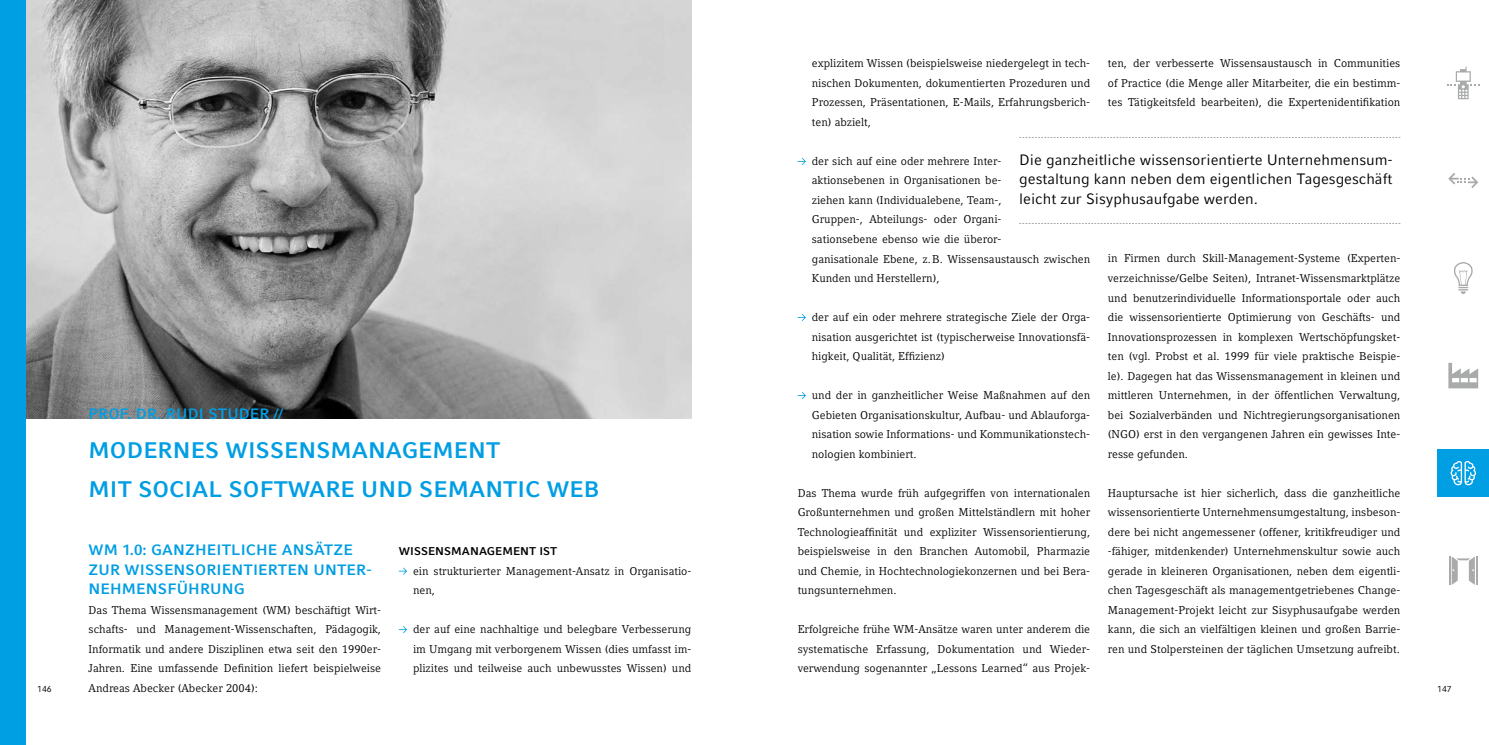
<style>
.page{position:relative;width:1489px;height:745px;background:#fff}
.page>*{position:absolute;margin:0;border:0;box-sizing:border-box;transform-origin:0 0}
.t1{font:700 22.5px "Compatil Fact LT";letter-spacing:.005em;color:#009ee3}
.t2{font:15px/19.5px "Compatil Fact LT";color:#000;text-align:justify}
.t3{font:700 15px "Compatil Fact LT";letter-spacing:.01em;color:#009ee3}
.t4{font:11.25px/19.5px "Compatil Letter LT";color:#000;text-align:justify}
.t5{font:700 11.25px "Compatil Fact LT";letter-spacing:.005em;color:#000}
.t6{font:8.75px "Compatil Fact LT";color:#000}
</style>
<div class="page">
<img style="left:26px;top:0;width:665px;height:418px">
<svg style="left:399px;top:567px;width:8px;height:7px"></svg>
<svg style="left:399px;top:626px;width:8px;height:6px"></svg>
<svg style="left:797px;top:158px;width:9px;height:7px"></svg>
<svg style="left:797px;top:314px;width:9px;height:7px"></svg>
<svg style="left:797px;top:392px;width:9px;height:7px"></svg>
<svg style="left:1019px;top:137px;width:381px;height:1px"></svg>
<svg style="left:1019px;top:223px;width:381px;height:1px"></svg>
<div style="left:0;top:0;width:26px;height:744px;background:#009ee3"></div>
<div style="left:1437px;top:449px;width:51px;height:47px;background:#009ee3"></div>
<svg style="left:1447px;top:67px;width:32px;height:32px"></svg>
<svg style="left:1448px;top:173px;width:30px;height:15px"></svg>
<svg style="left:1448px;top:362px;width:29px;height:26px"></svg>
<svg style="left:1450px;top:461px;width:25px;height:24px"></svg>
<svg style="left:1449px;top:556px;width:26px;height:28px"></svg>
<svg style="left:1454px;top:262px;width:18px;height:32px"></svg>
<p class="t4" style="left:1107px;top:54px;width:294px">ten, der verbesserte Wissensaustausch in Communities of Practice (die Menge aller Mitarbeiter, die ein bestimm&shy;tes Tätigkeitsfeld bearbeiten), die Expertenidentifikation</p>
<p class="t4" style="left:811px;top:54px;width:280px">explizitem Wissen (beispielsweise niedergelegt in tech&shy;nischen Dokumenten, dokumentierten Prozeduren und Prozessen, Präsentationen, E-Mails, Erfahrungsberich&shy;ten) abzielt,</p>
<p class="t4" style="left:811px;top:151px;width:280px;text-align:left">der sich auf eine oder mehrere Inter-<br>aktionsebenen in Organisationen be-<br>ziehen kann (Individualebene, Team-,<br>Gruppen-, Abteilungs- oder Organi-<br>sationsebene ebenso wie die überor-<br>ganisationale Ebene, z.B. Wissensaustausch zwischen Kunden und Herstellern),</p>
<p class="t4" style="left:811px;top:307px;width:280px">der auf ein oder mehrere strategische Ziele der Orga&shy;nisation ausgerichtet ist (typischerweise Innovationsfä&shy;higkeit, Qualität, Effizienz)</p>
<p class="t4" style="left:811px;top:385px;width:280px">und der in ganzheitlicher Weise Maßnahmen auf den Gebieten Organisationskultur, Aufbau- und Ablauforga&shy;nisation sowie Informations- und Kommunikationstech&shy;nologien kombiniert.</p>
<p class="t4" style="left:797px;top:482px;width:294px">Das Thema wurde früh aufgegriffen von internationalen Großunternehmen und großen Mittelständlern mit hoher Technologieaffinität und expliziter Wissensorientierung, beispielsweise in den Branchen Automobil, Pharmazie und Chemie, in Hochtechnologiekonzernen und bei Bera&shy;tungsunternehmen.</p>
<p class="t4" style="left:797px;top:619px;width:294px">Erfolgreiche frühe WM-Ansätze waren unter anderem die systematische Erfassung, Dokumentation und Wieder&shy;verwendung sogenannter „Lessons Learned“ aus Projek-</p>
<h2 class="t2" style="left:1019px;top:150px;width:375px">Die ganzheitliche wissensorientierte U nternehmensum&shy;gestaltung kann neben dem eigentlichen Tagesgeschäft leicht zur Sisyphusaufgabe werden.</h2>
<p class="t4" style="left:1107px;top:248px;width:294px">in Firmen durch Skill-Management-Systeme (Experten&shy;verzeichnisse/Gelbe Seiten), Intranet-Wissensmarktplätze und benutzerindividuelle Informationsportale oder auch die wissensorientierte Optimierung von Geschäfts- und Innovationsprozessen in komplexen Wertschöpfungsket&shy;ten (vgl. Probst et al. 1999 für viele praktische Beispie&shy;le). Dagegen hat das Wissensmanagement in kleinen und mittleren Unternehmen, in der öffentlichen Verwaltung, bei Sozialverbänden und Nichtregierungsorganisationen (NGO) erst in den vergangenen Jahren ein gewisses Inte&shy;resse gefunden.</p>
<p class="t4" style="left:1107px;top:482px;width:294px">Hauptursache ist hier sicherlich, dass die ganzheitliche wissensorientierte Unternehmensumgestaltung, insbeson&shy;dere bei nicht angemessener (offener, kritikfreudiger und -fähiger, mitdenkender) Unternehmenskultur sowie auch gerade in kleineren Organisationen, neben dem eigentli&shy;chen Tagesgeschäft als managementgetriebenes Change-Management-Projekt leicht zur Sisyphusaufgabe werden kann, die sich an vielfältigen kleinen und großen Barrie&shy;ren und Stolpersteinen der täglichen Umsetzung aufreibt.</p>
<h2 class="t3" style="left:89px;top:404px;width:97px">PRO F. DR. RUDI</h2>
<h2 class="t3" style="left:208px;top:404px;width:10px">STUDER</h2>
<h2 class="t3" style="left:274px;top:404px;width:11px">//</h2>
<h1 class="t1" style="left:89px;top:436px;width:38px">MODERNE</h1>
<h1 class="t1" style="left:205px;top:436px;width:144px">S WISSENSMANAGEMENT</h1>
<h1 class="t1" style="left:89px;top:475px;width:15px">MIT</h1>
<h1 class="t1" style="left:138px;top:475px;width:59px">SOCIAL</h1>
<h1 class="t1" style="left:229px;top:475px;width:62px">SO FTWARE</h1>
<h1 class="t1" style="left:361px;top:475px;width:18px">UND</h1>
<h1 class="t1" style="left:419px;top:475px;width:16px">SEMANTI</h1>
<h1 class="t1" style="left:525px;top:475px;width:59px">C WEB</h1>
<h2 class="t3" style="left:89px;top:541px;width:86px">WM 1.0: GANZ</h2>
<h2 class="t3" style="left:195px;top:541px;width:20px">HEITLI</h2>
<h2 class="t3" style="left:246px;top:541px;width:79px">CHE ANSÄTZE</h2>
<h2 class="t3" style="left:89px;top:560px;width:12px">ZUR</h2>
<h2 class="t3" style="left:125px;top:560px;width:81px">WISSENSORIENTIERTEN</h2>
<h2 class="t3" style="left:313px;top:560px;width:23px">UNTER</h2>
<h2 class="t3" style="left:366px;top:560px;width:7px">-</h2>
<h2 class="t3" style="left:89px;top:579px;width:46px">NEHMEN</h2>
<h2 class="t3" style="left:158px;top:579px;width:54px">SFÜHRUNG</h2>
<p class="t4" style="left:89px;top:599px;width:294px">Das Thema Wissensmanagement (WM) beschäftigt Wirt&shy;schafts- und Management-Wissenschaften, Pädagogik, Informatik und andere Disziplinen etwa seit den 1990er-Jahren. Eine umfassende Definition liefert beispielweise Andreas Abecker (Abecker 2004):</p>
<p class="t5" style="left:399px;top:544px;width:62px">WISSENSMANAGEMENT</p>
<p class="t5" style="left:539px;top:544px;width:16px">IST</p>
<p class="t4" style="left:413px;top:560px;width:280px">ein strukturierter Management-Ansatz in Organisatio&shy;nen,</p>
<p class="t4" style="left:413px;top:619px;width:280px">der auf eine nachhaltige und belegbare Verbesserung im Umgang mit verborgenem Wissen (dies umfasst im&shy;plizites und teilweise auch unbewusstes Wissen) und</p>
<p class="t6" style="left:37px;top:683px;width:16px">146</p>
<p class="t6" style="left:1436px;top:683px;width:16px">147</p>
</div>
